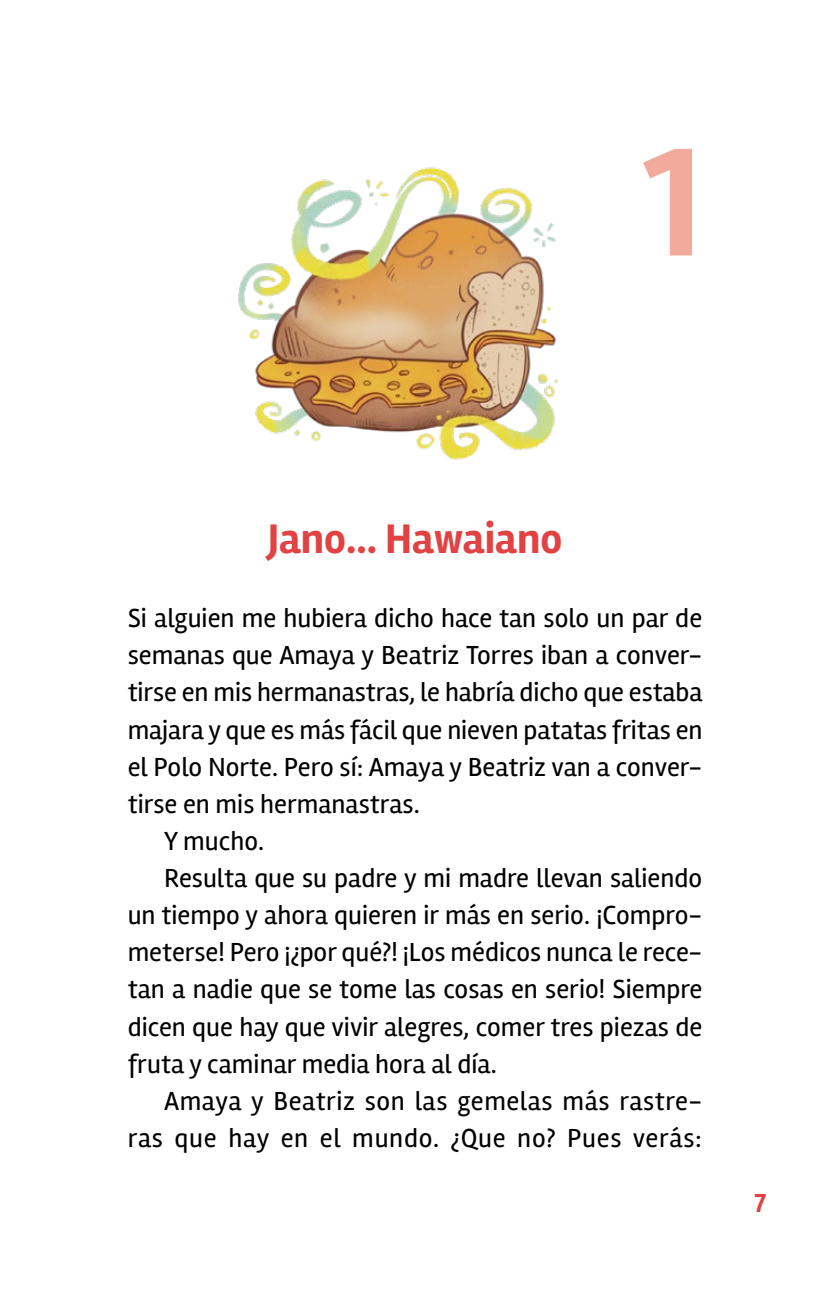
<style>
.page{position:relative;width:830px;height:1308px;background:#fff}
.page>*{position:absolute;margin:0;border:0;box-sizing:border-box;transform-origin:0 0}
.Número_capítol{font:700 159.75px "Rambla";color:#f1aa9b}
.Capitol_1L{font:700 42.75px "Rambla";color:#e14243}
.Text{font:27px/37.1px "Rambla";letter-spacing:.01em;color:#000;text-align:justify}
.Text_INI{font:27px/37.1px "Rambla";color:#000;text-align:justify}
.t1{font:700 27px "Rambla";color:#e14243}
</style>
<div class="page">
<img style="left:238px;top:167px;width:321px;height:293px">
<p class="Número_capítol" style="left:641px;top:108px;width:62px">1</p>
<p class="Capitol_1L" style="left:267px;top:513px;width:296px">Jano... Hawaiano</p>
<p class="Text_INI" style="left:128px;top:599px;width:576px">Si alguien me hubiera dicho hace tan solo un par de semanas que Amaya y Beatriz Torres iban a conver&shy;tirse en mis hermanastras, le habría dicho que estaba majara y que es más fácil que nieven patatas fritas en el Polo Norte. Pero sí: Amaya y Beatriz van a conver&shy;tirse en mis hermanastras.</p>
<p class="Text" style="left:164px;top:822px;width:102px">Y mucho.</p>
<p class="Text" style="left:128px;top:859px;width:576px;text-indent:36px">Resulta que su padre y mi madre llevan saliendo un tiempo y ahora quieren ir más en serio. ¡Compro&shy;meterse! Pero ¡¿por qué?! ¡Los médicos nunca le rece&shy;tan a nadie que se tome las cosas en serio! Siempre dicen que hay que vivir alegres, comer tres piezas de fruta y caminar media hora al día.</p>
<p class="Text" style="left:128px;top:1082px;width:575px;text-align:right">Amaya y Beatriz son las gemelas más rastre&shy;ras que hay en el mundo. ¿Que no? Pues verás:</p>
<p class="t1" style="left:754px;top:1187px;width:13px">7</p>
</div>
